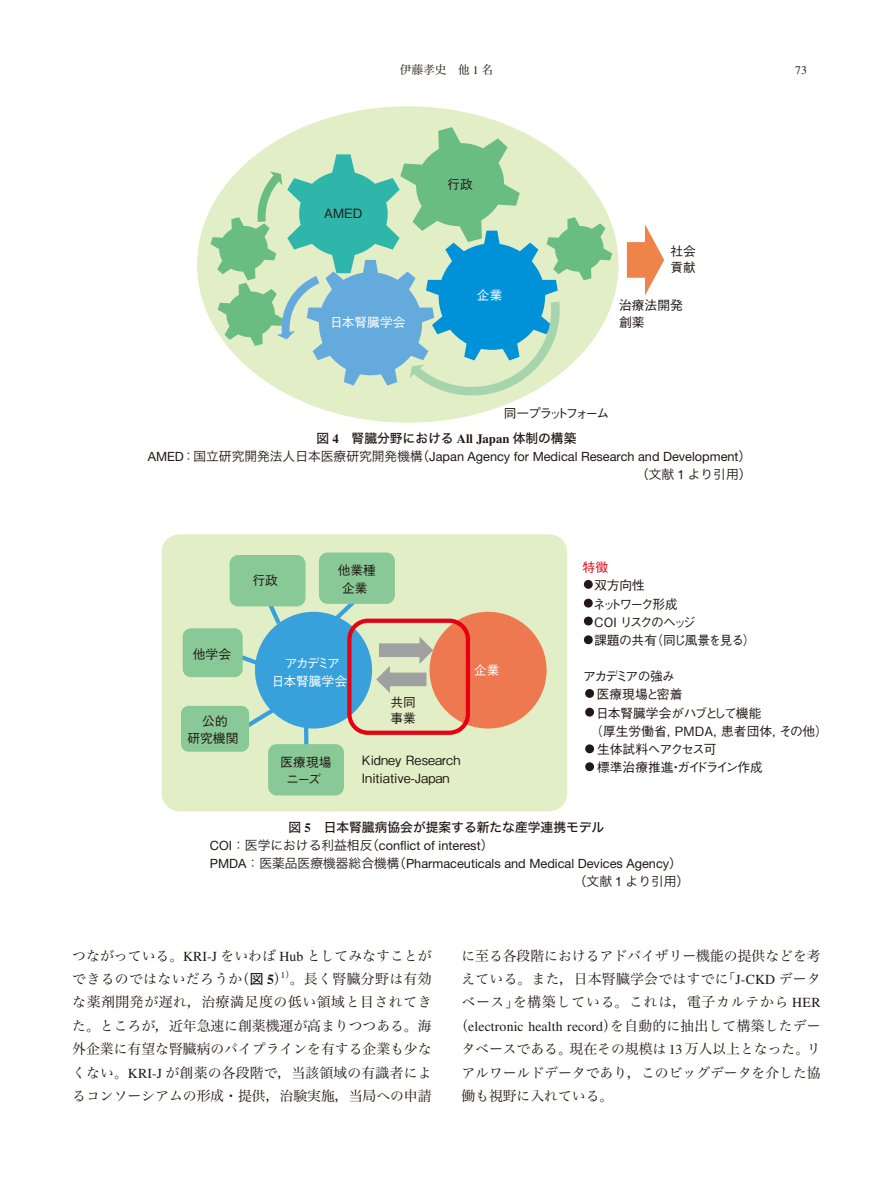
<style>
.page{position:relative;width:893px;height:1191px;background:#fff}
.page>*{position:absolute;margin:0;border:0;box-sizing:border-box;transform-origin:0 0}
.t1{font:13.8px/23.4px "Hira Min Pro W3";color:#221815;text-align:justify}
.t2{font:13.8px "Times LT Std";letter-spacing:.01em;color:#221815}
.t3{font:12.75px/18.1px "Helvetica Neue LT Std";color:#221815}
.t4{font:500 12.75px/17.9px "Gothic BBB Pro";color:#221815}
.t5{font:12.75px "Hira Kaku Std W5";color:#221815}
.t6{font:500 12.75px/18.5px "Gothic BBB Pro";letter-spacing:-.105em;color:#221815}
.t7{font:500 12.75px "Gothic BBB Pro";letter-spacing:-.03em;color:#221815}
.t8{font:12.75px "Hira Kaku Pro W3";color:#221815}
.t9{font:500 12.75px/17.9px "Gothic BBB Pro";letter-spacing:-.085em;color:#fff;text-align:center}
.t10{font:500 12.75px "Gothic BBB Pro";color:#fff}
.t11{font:500 12.75px "Gothic BBB Pro";letter-spacing:-.21em;color:#221815}
.t12{font:500 12.75px "Gothic BBB Pro";letter-spacing:-.075em;color:#221815}
.t13{font:500 12.75px "Gothic BBB Pro";letter-spacing:-.13em;color:#221815}
.t14{font:500 12.75px "Gothic BBB Pro";color:#e60012}
.t15{font:11.7px "Hira Min Pro W3";color:#221815}
.t16{font:11.7px "Times LT Std";color:#221815}
.s1{font-family:"Times LT Std"}
.s2{font-family:"Times LT Std";font-weight:700}
.s3{font-family:"Hira Kaku Pro W3"}
.s4{font-family:"Helvetica Neue LT Std"}
.s5{font-family:"Hira Kaku Std W5"}
.s6{font-family:"Hira Min Pro W3"}
</style>
<div class="page">
<div style="left:197px;top:106px;width:421px;height:317px;background:#e2eec5;border-radius:50%"></div>
<svg style="left:627px;top:224px;width:37px;height:71px"></svg>
<svg style="left:211px;top:127px;width:401px;height:270px"></svg>
<div style="left:162px;top:534px;width:405px;height:277px;background:#e2eec5;border-radius:18px"></div>
<svg style="left:304px;top:727px;width:4px;height:17px"></svg>
<svg style="left:243px;top:652px;width:15px;height:13px"></svg>
<svg style="left:234px;top:703px;width:47px;height:25px"></svg>
<svg style="left:262px;top:606px;width:22px;height:23px"></svg>
<svg style="left:330px;top:604px;width:33px;height:21px"></svg>
<div style="left:430px;top:612px;width:117px;height:116px;background:#ee7951;border-radius:50%"></div>
<div style="left:255px;top:612px;width:117px;height:116px;background:#38a1db;border-radius:50%"></div>
<div style="left:319px;top:552px;width:76px;height:52px;background:#89c997;border-radius:9px"></div>
<div style="left:230px;top:555px;width:75px;height:51px;background:#89c997;border-radius:9px"></div>
<div style="left:268px;top:744px;width:76px;height:51px;background:#89c997;border-radius:9px"></div>
<div style="left:183px;top:628px;width:60px;height:49px;background:#89c997;border-radius:8px"></div>
<svg style="left:376px;top:637px;width:57px;height:56px"></svg>
<div style="left:181px;top:706px;width:68px;height:45px;background:#89c997;border-radius:8px"></div>
<svg style="left:584px;top:580px;width:9px;height:9px"></svg>
<svg style="left:584px;top:598px;width:9px;height:9px"></svg>
<svg style="left:584px;top:616px;width:9px;height:9px"></svg>
<svg style="left:584px;top:635px;width:9px;height:9px"></svg>
<svg style="left:585px;top:689px;width:9px;height:9px"></svg>
<svg style="left:585px;top:707px;width:9px;height:9px"></svg>
<svg style="left:585px;top:744px;width:9px;height:9px"></svg>
<svg style="left:585px;top:762px;width:9px;height:9px"></svg>
<div style="left:347px;top:618px;width:123px;height:117px;border:4px solid #e60012;border-radius:19px"></div>
<p class="t15" style="left:400px;top:60px;width:95px">伊藤孝史　他 <span class="s1">1</span> 名</p>
<p class="t16" style="left:795px;top:64px;width:13px">73</p>
<p class="t4" style="left:324px;top:203px;width:40px">AMED</p>
<p class="t10" style="left:330px;top:312px;width:77px">日本腎臓学会</p>
<p class="t4" style="left:447px;top:174px;width:27px">行政</p>
<p class="t10" style="left:477px;top:285px;width:27px">企業</p>
<p class="t4" style="left:670px;top:242px;width:27px;line-height:15.3px">社会貢献</p>
<p class="t4" style="left:619px;top:296px;width:65px;line-height:16.8px">治療法開発創薬</p>
<p class="t11" style="left:504px;top:403px;width:107px">同一プラットフォーム</p>
<p class="t5" style="left:317px;top:428px;width:261px">図 <span class="s2">4</span>　腎臓分野における <span class="s2">All Japan</span> 体制の構築</p>
<p class="t3" style="left:148px;top:447px;width:605px">AMED<span class="s3">：国立研究開発法人日本医療研究開発機構（</span>Japan Agency for Medical Research and Development<span class="s3">）</span></p>
<p class="t8" style="left:636px;top:463px;width:117px">（文献 <span class="s4">1</span> より引用）</p>
<p class="t4" style="left:252px;top:570px;width:27px">行政</p>
<p class="t4" style="left:338px;top:559px;width:40px;text-align:center">他業種企業</p>
<p class="t4" style="left:193px;top:643px;width:40px">他学会</p>
<p class="t4" style="left:187px;top:710px;width:53px;text-align:center">公的<br>研究機関</p>
<p class="t9" style="left:272px;top:652px;width:77px">アカデミア<br>日本腎臓学会</p>
<p class="t10" style="left:474px;top:660px;width:27px">企業</p>
<p class="t4" style="left:281px;top:751px;width:53px;text-align:center">医療現場ニーズ</p>
<p class="t4" style="left:390px;top:692px;width:27px;line-height:16.2px">共同事業</p>
<p class="t4" style="left:362px;top:750px;width:100px">Kidney Research<br>Initiative-Japan</p>
<p class="t14" style="left:583px;top:557px;width:27px">特徴</p>
<p class="t6" style="left:593px;top:574px;width:164px">双方向性<br>ネットワーク形成<br>COI リスクのヘッジ<br>課題の共有（同じ風景を見る）</p>
<p class="t13" style="left:583px;top:666px;width:93px">アカデミアの強み</p>
<p class="t4" style="left:597px;top:683px;width:87px">医療現場と密着</p>
<p class="t7" style="left:596px;top:702px;width:167px">日本腎臓学会がハブとして機能</p>
<p class="t4" style="left:590px;top:720px;width:239px">（厚生労働省，PMDA，患者団体，その他）</p>
<p class="t12" style="left:597px;top:738px;width:121px">生体試料へアクセス可</p>
<p class="t7" style="left:597px;top:757px;width:167px">標準治療推進・ガイドライン作成</p>
<p class="t5" style="left:289px;top:817px;width:317px">図 <span class="s2">5</span>　日本腎臓病協会が提案する新たな産学連携モデル</p>
<p class="t3" style="left:210px;top:836px;width:474px">COI<span class="s3">：医学における利益相反（</span>conflict of interest<span class="s3">）<br></span>PMDA<span class="s3">：医薬品医療機器総合機構（</span>Pharmaceuticals and Medical Devices Agency<span class="s3">）</span></p>
<p class="t8" style="left:574px;top:870px;width:117px">（文献 <span class="s4">1</span> より引用）</p>
<p class="t1" style="left:72px;top:942px;width:361px">つながっている。<span class="s1">KRI-J</span> をいわば <span class="s1">Hub</span> としてみなすことができるのではないだろうか（<span class="s5">図</span> <span class="s2">5</span>）<sup>1</sup><sup>）</sup>。長く腎臓分野は有効な薬剤開発が遅れ，治療満足度の低い領域と目されてきた。ところが，近年急速に創薬機運が高まりつつある。海外企業に有望な腎臓病のパイプラインを有する企業も少なくない。<span class="s1">KRI-J</span> が創薬の各段階で，当該領域の有識者によるコンソーシアムの形成・提供，治験実施，当局への申請</p>
<p class="t1" style="left:461px;top:942px;width:361px">に至る各段階におけるアドバイザリー機能の提供などを考えている。また，日本腎臓学会ではすでに「<span class="s1">J-CKD</span> データベース」を構築している。これは，電子カルテから <span class="s1">HER</span></p>
<p class="t2" style="left:454px;top:1018px;width:368px"><span class="s6">（</span>electronic health record<span class="s6">）を自動的に抽出して構築したデー</span></p>
<p class="t1" style="left:461px;top:1036px;width:361px">タベースである。現在その規模は <span class="s1">13</span> 万人以上となった。リアルワールドデータであり，このビッグデータを介した協働も視野に入れている。</p>
</div>
